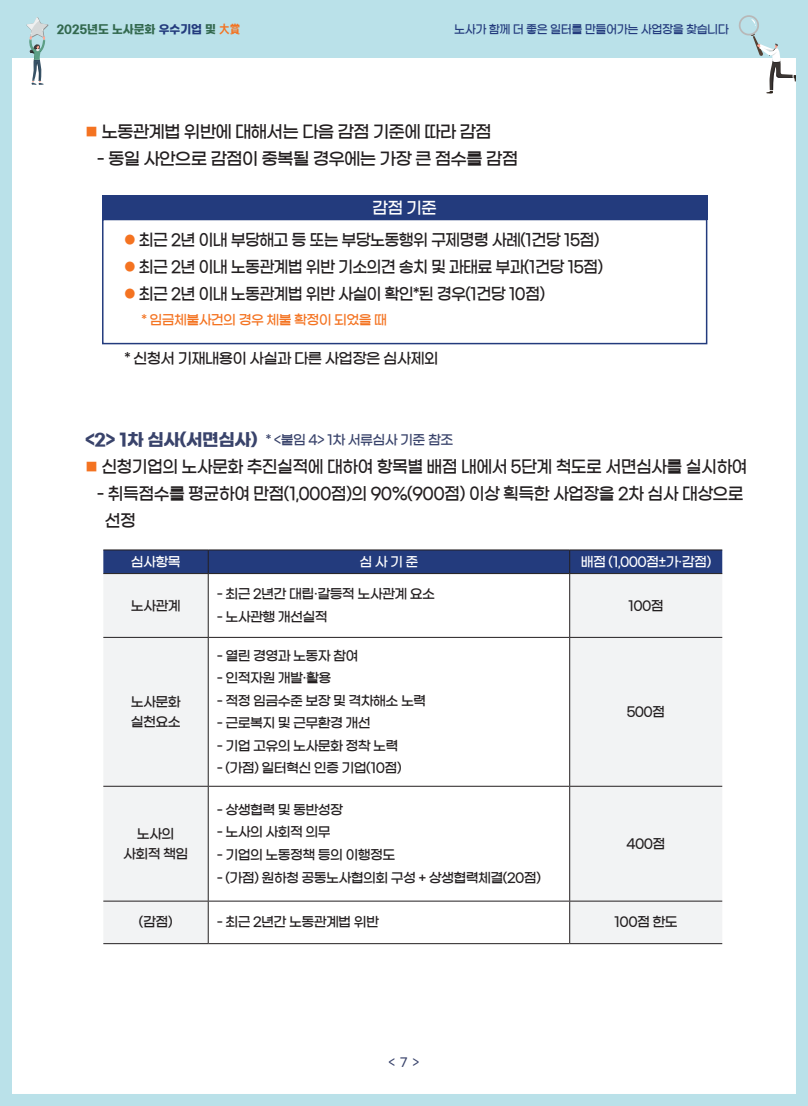
<style>
.page{position:relative;width:808px;height:1106px;background:#fff}
.page>*{position:absolute;margin:0;border:0;box-sizing:border-box;transform-origin:0 0}
.t1{font:17.25px "Gmarket Sans TTF Medium";letter-spacing:-.04em;color:#231f20;scale:.96 1}
.t2{font:17.25px "Gmarket Sans TTF Medium";letter-spacing:-.04em;color:#231f20}
.t3{font:16.5px "Gmarket Sans TTF Medium";letter-spacing:-.05em;color:#231f20;scale:.95 1}
.t4{font:16.5px "Gmarket Sans TTF Medium";color:#fff}
.t5{font:15px "Gmarket Sans TTF Medium";letter-spacing:-.05em;color:#231f20}
.t6{font:13.5px "Gmarket Sans TTF Medium";letter-spacing:-.05em;color:#231f20}
.t7{font:13.5px "Gmarket Sans TTF Medium";letter-spacing:-.05em;color:#39436b}
.t8{font:13.5px "Gmarket Sans TTF Medium";letter-spacing:-.05em;color:#fff}
.t9{font:13.5px "Gmarket Sans TTF Medium";letter-spacing:-.05em;color:#f47321}
.t10{font:12px "Gmarket Sans TTF Medium";letter-spacing:-.04em;color:#233b7d;scale:.96 1}
.t11{font:12px "Gmarket Sans TTF Bold";color:#33694f;scale:.94 1}
.t12{font:12px "Gmarket Sans TTF Medium";color:#39436b}
.s1{color:#233b7d}
.s2{font-family:"Nanum Gothic";font-weight:800;color:#f47321}
.s3{font-size:13.5px;color:#f47321}
.s4{font-family:"Gmarket Sans TTF Bold";font-size:17.25px}
</style>
<div class="page">
<div style="left:0;top:0;width:808px;height:1106px;border:12px solid #bae1e9"></div>
<div style="left:0;top:0;width:808px;height:57px;background:#bae1e9"></div>
<svg style="left:739px;top:15px;width:57px;height:79px"></svg>
<svg style="left:26px;top:17px;width:23px;height:68px"></svg>
<div style="left:102px;top:219px;width:605px;height:125px;border:2px solid #233b7d"></div>
<div style="left:102px;top:195px;width:605px;height:25px;background:#233b7d"></div>
<div style="left:103px;top:574px;width:105px;height:369px;background:#f2f3f4"></div>
<div style="left:570px;top:574px;width:152px;height:369px;background:#f2f3f4"></div>
<hr style="left:103px;top:549px;width:105px;height:1px;background:#231f20">
<hr style="left:208px;top:549px;width:362px;height:1px;background:#231f20">
<hr style="left:570px;top:549px;width:152px;height:1px;background:#231f20">
<div style="left:103px;top:550px;width:619px;height:23px;background:#233b7d"></div>
<hr style="left:103px;top:573px;width:105px;height:1px;background:#231f20">
<hr style="left:208px;top:573px;width:362px;height:1px;background:#231f20">
<hr style="left:208px;top:574px;width:1px;height:63px;background:#231f20">
<hr style="left:570px;top:573px;width:152px;height:1px;background:#231f20">
<hr style="left:569px;top:574px;width:1px;height:63px;background:#231f20">
<hr style="left:103px;top:637px;width:105px;height:1px;background:#231f20">
<hr style="left:208px;top:637px;width:362px;height:1px;background:#231f20">
<hr style="left:208px;top:637px;width:1px;height:149px;background:#231f20">
<hr style="left:570px;top:637px;width:152px;height:1px;background:#231f20">
<hr style="left:569px;top:637px;width:1px;height:149px;background:#231f20">
<hr style="left:103px;top:786px;width:105px;height:1px;background:#231f20">
<hr style="left:208px;top:786px;width:362px;height:1px;background:#231f20">
<hr style="left:208px;top:786px;width:1px;height:114px;background:#231f20">
<hr style="left:570px;top:786px;width:152px;height:1px;background:#231f20">
<hr style="left:569px;top:786px;width:1px;height:114px;background:#231f20">
<hr style="left:103px;top:900px;width:105px;height:1px;background:#231f20">
<hr style="left:208px;top:900px;width:362px;height:1px;background:#231f20">
<hr style="left:208px;top:901px;width:1px;height:42px;background:#231f20">
<hr style="left:570px;top:900px;width:152px;height:1px;background:#231f20">
<hr style="left:569px;top:901px;width:1px;height:42px;background:#231f20">
<hr style="left:103px;top:943px;width:105px;height:1px;background:#231f20">
<hr style="left:208px;top:943px;width:362px;height:1px;background:#231f20">
<hr style="left:570px;top:943px;width:152px;height:1px;background:#231f20">
<p class="t11" style="left:57px;top:23px;width:197px">2025년도 노사문화 <span class="s1">우수기업</span> 및 <span class="s2">大賞</span></p>
<p class="t10" style="left:454px;top:23px;width:288px">노사가 함께 더 좋은 일터를 만들어가는 사업장을 찾습니다</p>
<p class="t2" style="left:85px;top:122px;width:408px"><span class="s3">■</span> 노동관계법 위반에 대해서는 다음 감점 기준에 따라 감점</p>
<p class="t2" style="left:97px;top:149px;width:423px">- 동일 사안으로 감점이 중복될 경우에는 가장 큰 점수를 감점</p>
<p class="t4" style="left:372px;top:199px;width:66px">감점 기준</p>
<p class="t3" style="left:124px;top:231px;width:502px"><span class="s3">●</span> 최근 2년 이내 부당해고 등 또는 부당노동행위 구제명령 사례(1건당 15점)</p>
<p class="t3" style="left:124px;top:258px;width:506px"><span class="s3">●</span> 최근 2년 이내 노동관계법 위반 기소의견 송치 및 과태료 부과(1건당 15점)</p>
<p class="t3" style="left:124px;top:285px;width:445px"><span class="s3">●</span> 최근 2년 이내 노동관계법 위반 사실이 확인*된 경우(1건당 10점)</p>
<p class="t9" style="left:141px;top:313px;width:247px">* 임금체불사건의 경우 체불 확정이 되었을 때</p>
<p class="t5" style="left:124px;top:350px;width:316px">* 신청서 기재내용이 사실과 다른 사업장은 심사제외</p>
<p class="t7" style="left:85px;top:433px;width:370px"><span class="s4">&lt;2&gt; 1차 심사(서면심사)</span> * &lt;붙임 4&gt; 1차 서류심사 기준 참조</p>
<p class="t1" style="left:85px;top:458px;width:691px"><span class="s3">■</span> 신청기업의 노사문화 추진실적에 대하여 항목별 배점 내에서 5단계 척도로 서면심사를 실시하여</p>
<p class="t1" style="left:97px;top:485px;width:675px">- 취득점수를 평균하여 만점(1,000점)의 90%(900점) 이상 획득한 사업장을 2차 심사 대상으로</p>
<p class="t1" style="left:105px;top:512px;width:34px">선정</p>
<p class="t8" style="left:131px;top:554px;width:51px">심사항목</p>
<p class="t8" style="left:359px;top:554px;width:61px">심 사 기 준</p>
<p class="t8" style="left:581px;top:554px;width:132px">배점 (1,000점±가·감점)</p>
<p class="t6" style="left:131px;top:598px;width:51px">노사관계</p>
<p class="t6" style="left:217px;top:587px;width:220px">- 최근 2년간 대립·갈등적 노사관계 요소</p>
<p class="t6" style="left:217px;top:609px;width:112px">- 노사관행 개선실적</p>
<p class="t6" style="left:628px;top:598px;width:37px">100점</p>
<p class="t6" style="left:131px;top:694px;width:51px">노사문화</p>
<p class="t6" style="left:131px;top:714px;width:51px">실천요소</p>
<p class="t6" style="left:137px;top:826px;width:39px">노사의</p>
<p class="t6" style="left:123px;top:846px;width:67px">사회적 책임</p>
<p class="t6" style="left:217px;top:648px;width:143px">- 열린 경영과 노동자 참여</p>
<p class="t6" style="left:217px;top:670px;width:116px">- 인적자원 개발·활용</p>
<p class="t6" style="left:217px;top:693px;width:211px">- 적정 임금수준 보장 및 격차해소 노력</p>
<p class="t6" style="left:217px;top:715px;width:156px">- 근로복지 및 근무환경 개선</p>
<p class="t6" style="left:217px;top:738px;width:183px">- 기업 고유의 노사문화 정착 노력</p>
<p class="t6" style="left:217px;top:760px;width:186px">- (가점) 일터혁신 인증 기업(10점)</p>
<p class="t6" style="left:217px;top:802px;width:128px">- 상생협력 및 동반성장</p>
<p class="t6" style="left:217px;top:825px;width:116px">- 노사의 사회적 의무</p>
<p class="t6" style="left:217px;top:847px;width:180px">- 기업의 노동정책 등의 이행정도</p>
<p class="t6" style="left:217px;top:870px;width:326px">- (가점) 원하청 공동노사협의회 구성 + 상생협력체결(20점)</p>
<p class="t6" style="left:627px;top:704px;width:40px">500점</p>
<p class="t6" style="left:626px;top:836px;width:40px">400점</p>
<p class="t6" style="left:139px;top:915px;width:35px">(감점)</p>
<p class="t6" style="left:217px;top:915px;width:164px">- 최근 2년간 노동관계법 위반</p>
<p class="t6" style="left:614px;top:915px;width:65px">100점 한도</p>
<p class="t12" style="left:388px;top:1055px;width:32px">&lt; 7 &gt;</p>
</div>
